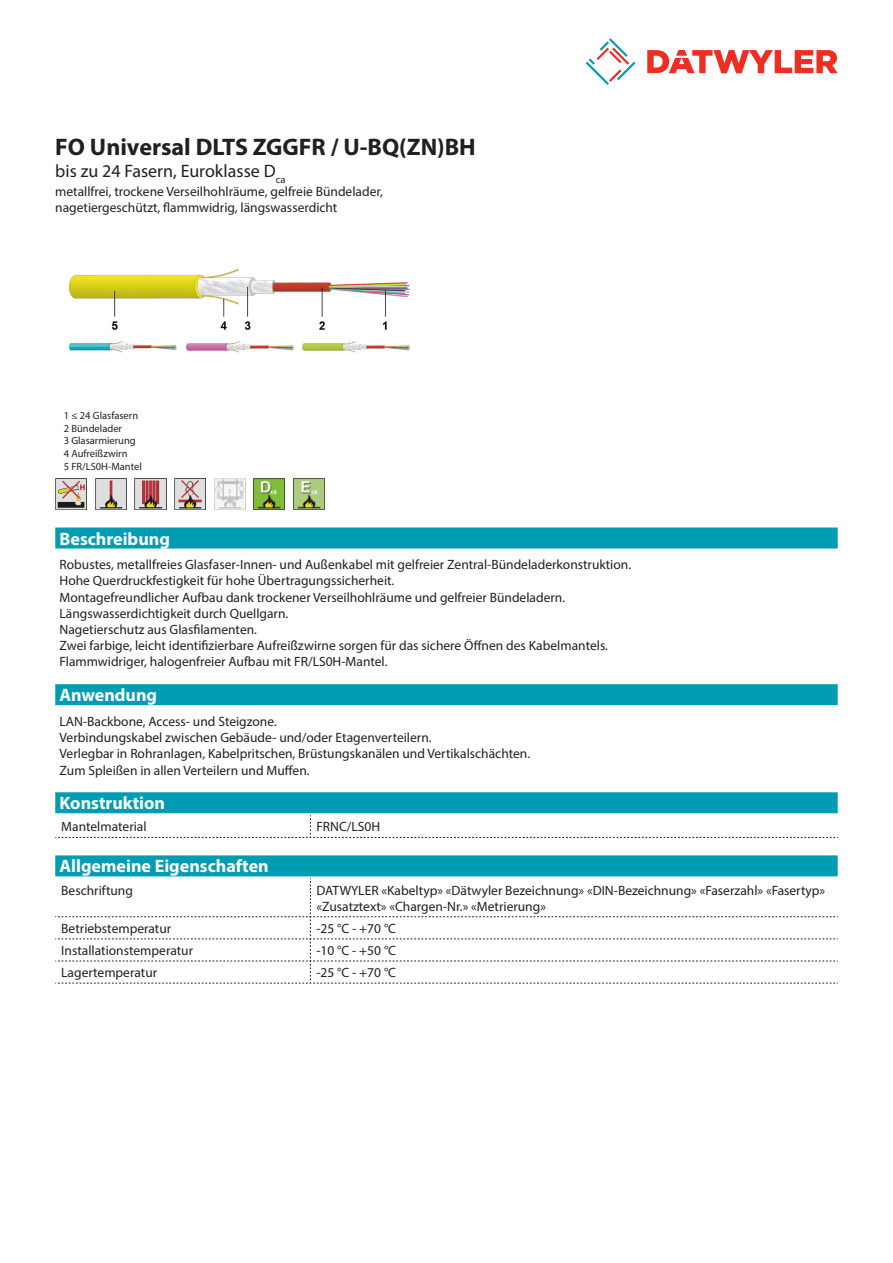
<style>
.page{position:relative;width:893px;height:1263px;background:#fff}
.page>*{position:absolute;margin:0;border:0;box-sizing:border-box;transform-origin:0 0}
.Product_Head{font:700 24px "Myriad Pro";color:#231f20}
.Standard_Head_Proper{font:700 18px "Myriad Pro";color:#fff}
.SubHead{font:18px "Myriad Pro";color:#231f20}
.Standard_text{font:13.5px/16.2px "Myriad Pro";color:#231f20}
.myriad_light_propert{font:13.5px/16.2px "Myriad Pro";color:#231f20}
.imagetext{font:10.5px/12.6px "Myriad Pro";color:#231f20}
</style>
<div class="page">
<svg style="left:586px;top:38px;width:49px;height:47px"></svg>
<svg style="left:647px;top:50px;width:191px;height:23px"></svg>
<div style="left:55px;top:792px;width:783px;height:21px;background:#009cb3"></div>
<svg style="left:55px;top:815px;width:783px;height:23px"></svg>
<img style="left:68px;top:269px;width:342px;height:84px">
<div style="left:55px;top:527px;width:783px;height:21px;background:#009cb3"></div>
<img style="left:293px;top:479px;width:32px;height:31px">
<img style="left:254px;top:479px;width:31px;height:31px">
<img style="left:214px;top:479px;width:31px;height:31px">
<img style="left:174px;top:479px;width:32px;height:31px">
<img style="left:135px;top:479px;width:31px;height:31px">
<img style="left:95px;top:479px;width:31px;height:31px">
<img style="left:55px;top:479px;width:32px;height:31px">
<div style="left:55px;top:684px;width:783px;height:21px;background:#009cb3"></div>
<div style="left:55px;top:855px;width:783px;height:21px;background:#009cb3"></div>
<svg style="left:55px;top:878px;width:783px;height:106px"></svg>
<p class="Product_Head" style="left:55px;top:131px;width:422px">FO Universal DLTS ZGGFR / U-BQ(ZN)BH</p>
<p class="SubHead" style="left:55px;top:160px;width:232px">bis zu 24 Fasern, Euroklasse D<sub>ca</sub></p>
<p class="Standard_text" style="left:55px;top:183px;width:329px">metallfrei, trockene Verseilhohlräume, gelfreie Bündelader, nagetiergeschützt, flammwidrig, längswasserdicht</p>
<p class="imagetext" style="left:64px;top:409px;width:80px">1 ≤ 24 Glasfasern<br>2 Bündelader<br>3 Glasarmierung<br>4 Aufreißzwirn<br>5 FR/LS0H-Mantel</p>
<p class="Standard_Head_Proper" style="left:60px;top:527px;width:112px">Beschreibung</p>
<p class="Standard_text" style="left:60px;top:556px;width:573px">Robustes, metallfreies Glasfaser-Innen- und Außenkabel mit gelfreier Zentral-Bündeladerkonstruktion.<br>Hohe Querdruckfestigkeit für hohe Übertragungssicherheit.<br>Montagefreundlicher Aufbau dank trockener Verseilhohlräume und gelfreier Bündeladern.<br>Längswasserdichtigkeit durch Quellgarn.<br>Nagetierschutz aus Glasfilamenten.<br>Zwei farbige, leicht identifizierbare Aufreißzwirne sorgen für das sichere Öffnen des Kabelmantels.<br>Flammwidriger, halogenfreier Aufbau mit FR/LS0H-Mantel.</p>
<p class="Standard_Head_Proper" style="left:60px;top:683px;width:99px">Anwendung</p>
<p class="Standard_text" style="left:60px;top:713px;width:472px">LAN-Backbone, Access- und Steigzone.<br>Verbindungskabel zwischen Gebäude- und/oder Etagenverteilern.<br>Verlegbar in Rohranlagen, Kabelpritschen, Brüstungskanälen und Vertikalschächten.<br>Zum Spleißen in allen Verteilern und Muffen.</p>
<p class="Standard_Head_Proper" style="left:60px;top:791px;width:107px">Konstruktion</p>
<p class="myriad_light_propert" style="left:61px;top:818px;width:87px">Mantelmaterial</p>
<p class="myriad_light_propert" style="left:316px;top:818px;width:65px">FRNC/LS0H</p>
<p class="Standard_Head_Proper" style="left:60px;top:854px;width:211px">Allgemeine Eigenschaften</p>
<p class="myriad_light_propert" style="left:61px;top:882px;width:73px">Beschriftung</p>
<p class="myriad_light_propert" style="left:316px;top:882px;width:510px">DATWYLER «Kabeltyp» «Dätwyler Bezeichnung» «DIN-Bezeichnung» «Faserzahl» «Fasertyp» «Zusatztext» «Chargen-Nr.» «Metrierung»</p>
<p class="myriad_light_propert" style="left:61px;top:920px;width:111px">Betriebstemperatur</p>
<p class="myriad_light_propert" style="left:316px;top:920px;width:81px">-25 °C - +70 °C</p>
<p class="myriad_light_propert" style="left:61px;top:942px;width:133px">Installationstemperatur</p>
<p class="myriad_light_propert" style="left:316px;top:942px;width:81px">-10 °C - +50 °C</p>
<p class="myriad_light_propert" style="left:61px;top:964px;width:97px">Lagertemperatur</p>
<p class="myriad_light_propert" style="left:316px;top:964px;width:81px">-25 °C - +70 °C</p>
</div>
